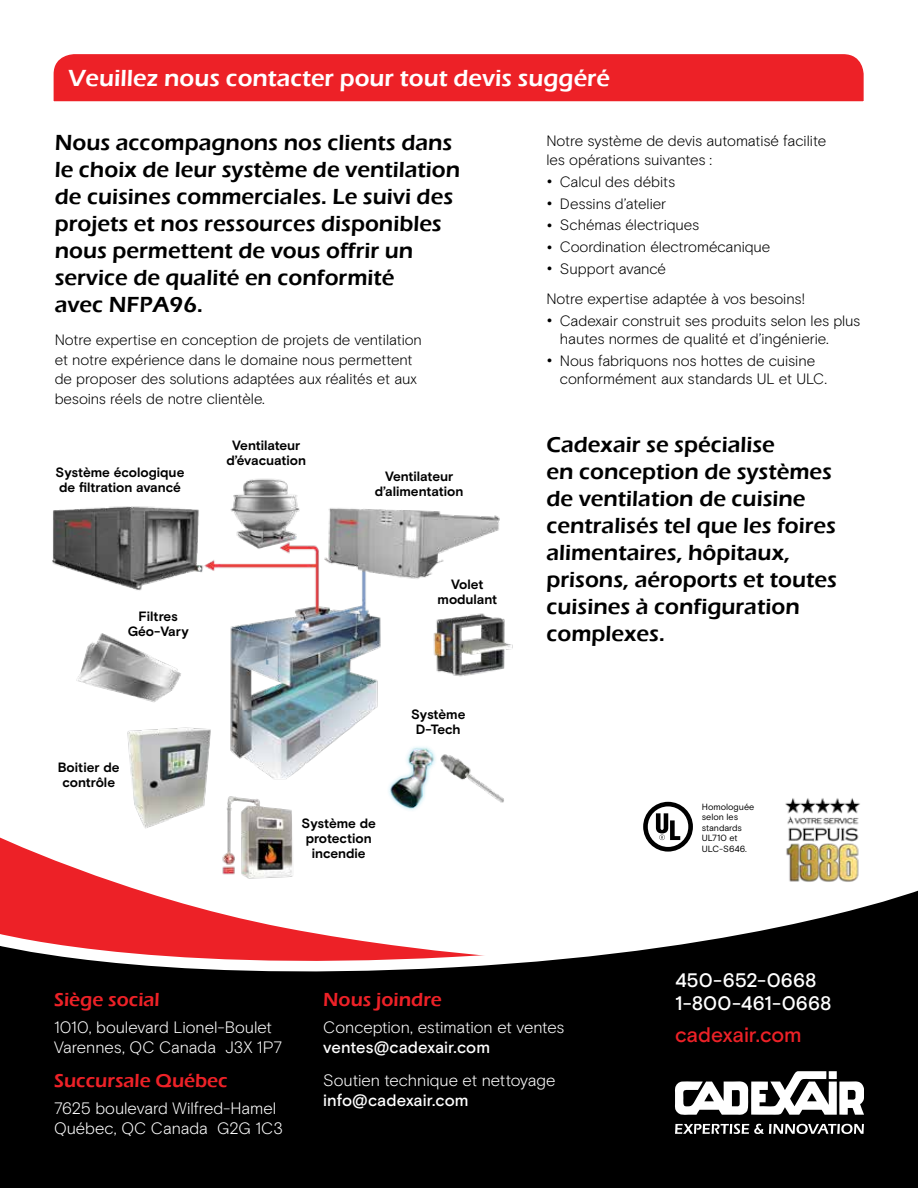
<style>
.page{position:relative;width:918px;height:1188px;background:#fff}
.page>*{position:absolute;margin:0;border:0;box-sizing:border-box;transform-origin:0 0}
.t1{font:600 24px "Eras ITC";color:#fff}
.t2{font:600 22.5px/27px "Eras ITC";color:#000}
.t3{font:500 21px "Basis Grotesque";letter-spacing:-.005em;color:#ed2127}
.t4{font:600 19.5px "Eras ITC";color:#ed2127}
.t5{font:500 19.5px/23.4px "Basis Grotesque";letter-spacing:.005em;color:#fff}
.t6{font:300 16.5px/19.8px "Basis Grotesque";letter-spacing:-.005em;color:#fff}
.t7{font:500 16.5px "Basis Grotesque";color:#fff}
.t8{font:300 15px/19.5px "Basis Grotesque";letter-spacing:-.005em;color:#000}
.t9{font:700 13.5px/15px "Basis Grotesque";letter-spacing:-.005em;color:#000;text-align:center}
.t10{font:9px/10.5px "Basis Grotesque";letter-spacing:-.005em;color:#000}
.s1{font-size:24px}
</style>
<div class="page">
<svg style="left:0;top:837px;width:41px;height:36px"></svg>
<svg style="left:0;top:886px;width:918px;height:302px;fill:#000"></svg>
<img style="left:785px;top:798px;width:75px;height:84px">
<svg style="left:643px;top:802px;width:50px;height:50px"></svg>
<div style="left:53px;top:54px;width:811px;height:48px;background:#ed2127"></div>
<img style="left:41px;top:478px;width:472px;height:406px">
<svg style="left:675px;top:1071px;width:189px;height:44px"></svg>
<svg style="left:675px;top:1124px;width:189px;height:10px"></svg>
<h1 class="t1" style="left:69px;top:64px;width:543px">Veuillez nous contacter pour tout devis suggéré</h1>
<h2 class="t2" style="left:55px;top:130px;width:407px">Nous accompagnons nos clients dans le choix de leur système de ventilation de cuisines commerciales. Le suivi des projets et nos ressources disponibles nous permettent de vous offrir un service de qualité en conformité<br>avec NFPA96.</h2>
<p class="t8" style="left:55px;top:330px;width:369px">Notre expertise en conception de projets de ventilation et notre expérience dans le domaine nous permettent de proposer des solutions adaptées aux réalités et aux besoins réels de notre clientèle.</p>
<p class="t9" style="left:56px;top:464px;width:130px;text-align:left">Système écologique de filtration avancé</p>
<p class="t9" style="left:128px;top:608px;width:63px">Filtres<br>Géo-Vary</p>
<p class="t9" style="left:58px;top:760px;width:63px">Boitier de contrôle</p>
<p class="t9" style="left:226px;top:438px;width:81px">Ventilateur d’évacuation</p>
<p class="t9" style="left:375px;top:468px;width:90px">Ventilateur d’alimentation</p>
<p class="t9" style="left:438px;top:576px;width:61px">Volet modulant</p>
<p class="t9" style="left:411px;top:707px;width:56px">Système<br>D-Tech</p>
<p class="t9" style="left:302px;top:815px;width:76px">Système de protection incendie</p>
<p class="t8" style="left:546px;top:130px;width:281px">Notre système de devis automatisé facilite les opérations suivantes :</p>
<p class="t8" style="left:546px;top:172px;width:130px"><span class="s1">•</span> Calcul des débits</p>
<p class="t8" style="left:546px;top:193px;width:121px"><span class="s1">•</span> Dessins d’atelier</p>
<p class="t8" style="left:546px;top:215px;width:154px"><span class="s1">•</span> Schémas électriques</p>
<p class="t8" style="left:546px;top:237px;width:226px"><span class="s1">•</span> Coordination électromécanique</p>
<p class="t8" style="left:546px;top:253px;width:260px;line-height:30.3px"><span class="s1">•</span> Support avancé<br>Notre expertise adaptée à vos besoins!</p>
<p class="t8" style="left:560px;top:312px;width:302px;line-height:18px;text-indent:-14px"><span class="s1">•</span> Cadexair construit ses produits selon les plus hautes normes de qualité et d’ingénierie.</p>
<p class="t8" style="left:560px;top:351px;width:269px;line-height:18px;text-indent:-14px"><span class="s1">•</span> Nous fabriquons nos hottes de cuisine conformément aux standards UL et ULC.</p>
<h2 class="t2" style="left:546px;top:431px;width:292px">Cadexair se spécialise<br>en conception de systèmes de ventilation de cuisine centralisés tel que les foires alimentaires, hôpitaux, prisons, aéroports et toutes cuisines à configuration complexes.</h2>
<p class="t10" style="left:702px;top:801px;width:54px">Homologuée selon les standards<br>UL710 et<br>ULC-S646.</p>
<h3 class="t4" style="left:54px;top:989px;width:107px">Siège social</h3>
<p class="t6" style="left:54px;top:1017px;width:230px">1010, boulevard Lionel-Boulet<br>Varennes, QC Canada J3X 1P7</p>
<h3 class="t4" style="left:54px;top:1070px;width:175px">Succursale Québec</h3>
<p class="t6" style="left:54px;top:1098px;width:230px">7625 boulevard Wilfred-Hamel<br>Québec, QC Canada G2G 1C3</p>
<h3 class="t4" style="left:323px;top:989px;width:120px">Nous joindre</h3>
<p class="t6" style="left:323px;top:1017px;width:243px">Conception, estimation et ventes</p>
<p class="t7" style="left:323px;top:1037px;width:168px">ventes@cadexair.com</p>
<p class="t6" style="left:323px;top:1070px;width:234px">Soutien technique et nettoyage</p>
<p class="t7" style="left:323px;top:1090px;width:147px">info@cadexair.com</p>
<h3 class="t5" style="left:675px;top:968px;width:158px">450-652-0668<br>1-800-461-0668</h3>
<h3 class="t3" style="left:675px;top:1022px;width:128px">cadexair.com</h3>
</div>
